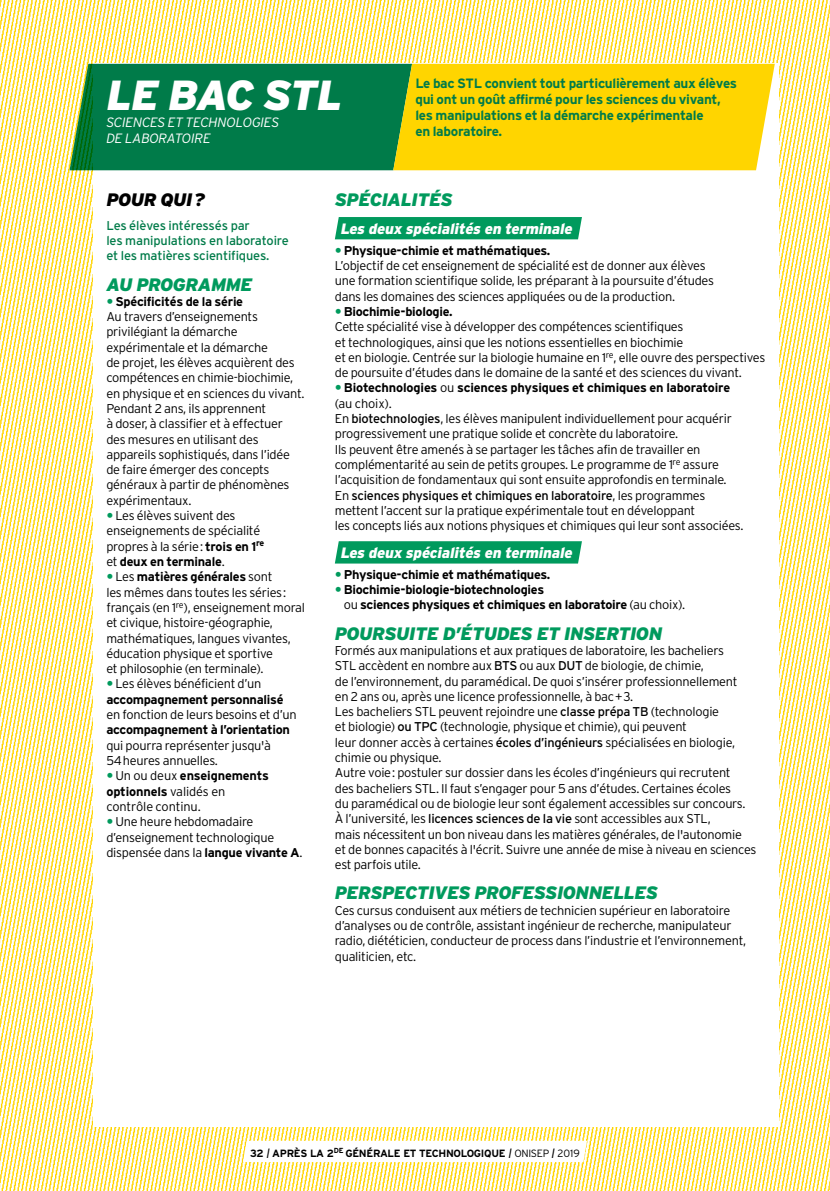
<style>
.page{position:relative;width:830px;height:1191px;background:#fff}
.page>*{position:absolute;margin:0;border:0;box-sizing:border-box;transform-origin:0 0}
.t1{font:italic 900 42px "Interstate";letter-spacing:-.035em;color:#fff}
.t2{font:italic 900 18px "Interstate";letter-spacing:-.025em;color:#009a5d}
.t3{font:italic 900 18px "Interstate";letter-spacing:-.025em;color:#000}
.t4{font:italic 900 15px "Interstate";color:#fff}
.t5{font:700 13.5px/16.2px "Interstate";letter-spacing:-.02em;color:#007b49}
.t6{font:italic 300 13.5px/16.2px "Interstate";letter-spacing:-.02em;color:#fff}
.t7{font:300 12.75px/15.3px "Interstate";letter-spacing:-.02em;color:#000}
.t8{font:700 12.75px/15.3px "Interstate";letter-spacing:-.02em;color:#000}
.t9{font:12.75px/15.3px "Interstate";letter-spacing:-.01em;color:#007b49}
.t10{font:12.75px "Interstate";letter-spacing:-.02em;color:#000}
.t11{font:700 10.5px "Interstate";letter-spacing:-.03em;color:#000}
.s1{font-weight:700}
.s2{font-weight:300}
.s3{font-weight:400}
.s4{font-weight:300;font-style:italic;font-size:13.5px}
</style>
<div class="page">
<img style="left:0;top:0;width:829px;height:1191px">
<div style="left:94px;top:64px;width:684px;height:1063px;background:#fff"></div>
<div style="left:69px;top:64px;width:324px;height:106px;background:#007b49"></div>
<div style="left:393px;top:64px;width:381px;height:106px;background:#ffd500"></div>
<div style="left:335px;top:217px;width:246px;height:22px;background:#009a5d"></div>
<div style="left:335px;top:541px;width:246px;height:22px;background:#009a5d"></div>
<svg style="left:243px;top:1140px;width:344px;height:22px"></svg>
<h1 class="t1" style="left:106px;top:70px;width:237px">LE BAC STL</h1>
<p class="t6" style="left:106px;top:114px;width:174px">SCIENCES ET TECHNOLOGIES<br>DE LABORATOIRE</p>
<p class="t5" style="left:415px;top:75px;width:323px">Le bac STL convient tout particulièrement aux élèves qui ont un goût affirmé pour les sciences du vivant, les manipulations et la démarche expérimentale<br>en laboratoire.</p>
<h2 class="t3" style="left:106px;top:189px;width:100px">POUR QUI?</h2>
<p class="t9" style="left:106px;top:217px;width:184px">Les élèves intéressés par<br>les manipulations en laboratoire et les matières scientifiques.</p>
<h2 class="t2" style="left:106px;top:273px;width:147px">AU PROGRAMME</h2>
<p class="t8" style="left:115px;top:293px;width:129px">Spécificités de la série</p>
<p class="t7" style="left:106px;top:309px;width:153px">Au travers d’enseignements</p>
<p class="t7" style="left:106px;top:324px;width:133px">privilégiant la démarche</p>
<p class="t7" style="left:106px;top:339px;width:163px">expérimentale et la démarche</p>
<p class="t7" style="left:106px;top:355px;width:190px">de projet, les élèves acquièrent des</p>
<p class="t7" style="left:106px;top:370px;width:188px">compétences en chimie-biochimie,</p>
<p class="t7" style="left:106px;top:385px;width:199px">en physique et en sciences du vivant.</p>
<p class="t7" style="left:106px;top:401px;width:161px">Pendant 2 ans, ils apprennent</p>
<p class="t7" style="left:106px;top:416px;width:178px">à doser, à classifier et à effectuer</p>
<p class="t7" style="left:106px;top:431px;width:154px">des mesures en utilisant des</p>
<p class="t7" style="left:106px;top:446px;width:185px">appareils sophistiqués, dans l’idée</p>
<p class="t7" style="left:106px;top:462px;width:165px">de faire émerger des concepts</p>
<p class="t7" style="left:106px;top:477px;width:184px">généraux à partir de phénomènes</p>
<p class="t7" style="left:106px;top:492px;width:87px">expérimentaux.</p>
<p class="t7" style="left:115px;top:508px;width:122px">Les élèves suivent des</p>
<p class="t7" style="left:106px;top:523px;width:155px">enseignements de spécialité</p>
<p class="t7" style="left:106px;top:538px;width:159px">propres à la série: <span class="s1">trois en 1</span><sup>re</sup></p>
<p class="t8" style="left:106px;top:554px;width:120px"><span class="s2">et</span> deux en terminale<span class="s2">.</span></p>
<p class="t8" style="left:115px;top:569px;width:159px"><span class="s2">Les</span> matières générales <span class="s2">sont</span></p>
<p class="t7" style="left:106px;top:584px;width:181px">les mêmes dans toutes les séries:</p>
<p class="t7" style="left:106px;top:599px;width:200px">français (en 1<sup>re</sup>), enseignement moral</p>
<p class="t7" style="left:106px;top:615px;width:168px">et civique, histoire-géographie,</p>
<p class="t7" style="left:106px;top:630px;width:186px">mathématiques, langues vivantes,</p>
<p class="t7" style="left:106px;top:645px;width:168px">éducation physique et sportive</p>
<p class="t7" style="left:106px;top:661px;width:159px">et philosophie (en terminale).</p>
<p class="t7" style="left:115px;top:676px;width:147px">Les élèves bénéficient d’un</p>
<p class="t8" style="left:106px;top:691px;width:179px">accompagnement personnalisé</p>
<p class="t7" style="left:106px;top:707px;width:192px">en fonction de leurs besoins et d’un</p>
<p class="t8" style="left:106px;top:722px;width:185px">accompagnement à l’orientation</p>
<p class="t7" style="left:106px;top:737px;width:166px">qui pourra représenter jusqu'à<br>54heures annuelles.</p>
<p class="t7" style="left:106px;top:768px;width:164px;text-indent:9px">Un ou deux <span class="s1">enseignements optionnels</span> validés en contrôle continu.</p>
<p class="t7" style="left:106px;top:814px;width:198px;text-indent:9px">Une heure hebdomadaire d’enseignement technologique dispensée dans la <span class="s1">langue vivante A</span>.</p>
<h2 class="t2" style="left:334px;top:189px;width:119px">SPÉCIALITÉS</h2>
<p class="t4" style="left:340px;top:220px;width:236px">Les deux spécialités en terminale</p>
<p class="t8" style="left:343px;top:242px;width:208px">Physique-chimie et mathématiques.</p>
<p class="t7" style="left:334px;top:258px;width:380px">L’objectif de cet enseignement de spécialité est de donner aux élèves une formation scientifique solide, les préparant à la poursuite d’études dans les domaines des sciences appliquées ou de la production.</p>
<p class="t8" style="left:343px;top:304px;width:110px">Biochimie-biologie.</p>
<p class="t7" style="left:334px;top:319px;width:350px">Cette spécialité vise à développer des compétences scientifiques</p>
<p class="t7" style="left:334px;top:334px;width:350px">et technologiques, ainsi que les notions essentielles en biochimie</p>
<p class="t7" style="left:334px;top:349px;width:432px">et en biologie. Centrée sur la biologie humaine en 1<sup>re</sup>, elle ouvre des perspectives</p>
<p class="t7" style="left:334px;top:365px;width:408px">de poursuite d’études dans le domaine de la santé et des sciences du vivant.</p>
<p class="t8" style="left:344px;top:380px;width:387px">Biotechnologies <span class="s2">ou</span> sciences physiques et chimiques en laboratoire</p>
<p class="t7" style="left:334px;top:395px;width:58px">(au choix).</p>
<p class="t7" style="left:334px;top:411px;width:398px">En <span class="s3">biotechnologies</span>, les élèves manipulent individuellement pour acquérir</p>
<p class="t7" style="left:334px;top:426px;width:344px">progressivement une pratique solide et concrète du laboratoire.</p>
<p class="t7" style="left:334px;top:441px;width:367px">Ils peuvent être amenés à se partager les tâches afin de travailler en</p>
<p class="t7" style="left:334px;top:457px;width:385px">complémentarité au sein de petits groupes. Le programme de 1<sup>re</sup> assure</p>
<p class="t7" style="left:334px;top:472px;width:393px">l’acquisition de fondamentaux qui sont ensuite approfondis en terminale.</p>
<p class="t10" style="left:334px;top:487px;width:372px"><span class="s2">En</span> sciences physiques et chimiques en laboratoire<span class="s2">, les programmes</span></p>
<p class="t7" style="left:334px;top:502px;width:362px">mettent l’accent sur la pratique expérimentale tout en développant</p>
<p class="t7" style="left:334px;top:518px;width:410px">les concepts liés aux notions physiques et chimiques qui leur sont associées.</p>
<p class="t4" style="left:340px;top:544px;width:236px">Les deux spécialités en terminale</p>
<p class="t8" style="left:343px;top:566px;width:343px">Physique-chimie et mathématiques.<br>Biochimie-biologie-biotechnologies<br><span class="s2">ou</span> sciences physiques et chimiques en laboratoire <span class="s2">(au choix).</span></p>
<h2 class="t2" style="left:334px;top:622px;width:329px">POURSUITE D’ÉTUDES ET INSERTION</h2>
<p class="t7" style="left:334px;top:642px;width:423px">Formés aux manipulations et aux pratiques de laboratoire, les bacheliers<br>STL accèdent en nombre aux <span class="s3">BTS</span> ou aux <span class="s3">DUT</span> de biologie, de chimie,<br>de l’environnement, du paramédical. De quoi s’insérer professionnellement<br>en 2 ans ou, après une licence professionnelle, à bac+3.<br>Les bacheliers STL peuvent rejoindre une <span class="s3">classe prépa TB</span> (technologie<br>et biologie) <span class="s3">ou TPC</span> (technologie, physique et chimie), qui peuvent<br>leur donner accès à certaines <span class="s3">écoles d’ingénieurs</span> spécialisées en biologie, chimie ou physique.<br>Autre voie: postuler sur dossier dans les écoles d’ingénieurs qui recrutent<br>des bacheliers STL. Il faut s’engager pour 5 ans d’études. Certaines écoles<br>du paramédical ou de biologie leur sont également accessibles sur concours.<br>À l’université, les <span class="s3">licences sciences de la vie</span> sont accessibles aux STL,<br>mais nécessitent un bon niveau dans les matières générales, de l'autonomie<br>et de bonnes capacités à l'écrit. Suivre une année de mise à niveau en sciences est parfois utile.</p>
<h2 class="t2" style="left:334px;top:882px;width:324px">PERSPECTIVES PROFESSIONNELLES</h2>
<p class="t7" style="left:334px;top:902px;width:412px">Ces cursus conduisent aux métiers de technicien supérieur en laboratoire d’analyses ou de contrôle, assistant ingénieur de recherche, manipulateur radio, diététicien, conducteur de process dans l’industrie et l’environnement, qualiticien, etc.</p>
<p class="t11" style="left:250px;top:1146px;width:331px">32 <span class="s4">I</span> APRÈS LA 2<sup>DE</sup> GÉNÉRALE ET TECHNOLOGIQUE <span class="s4">I</span> <span class="s2">ONISEP</span> <span class="s4">I</span> <span class="s2">2019</span></p>
</div>
